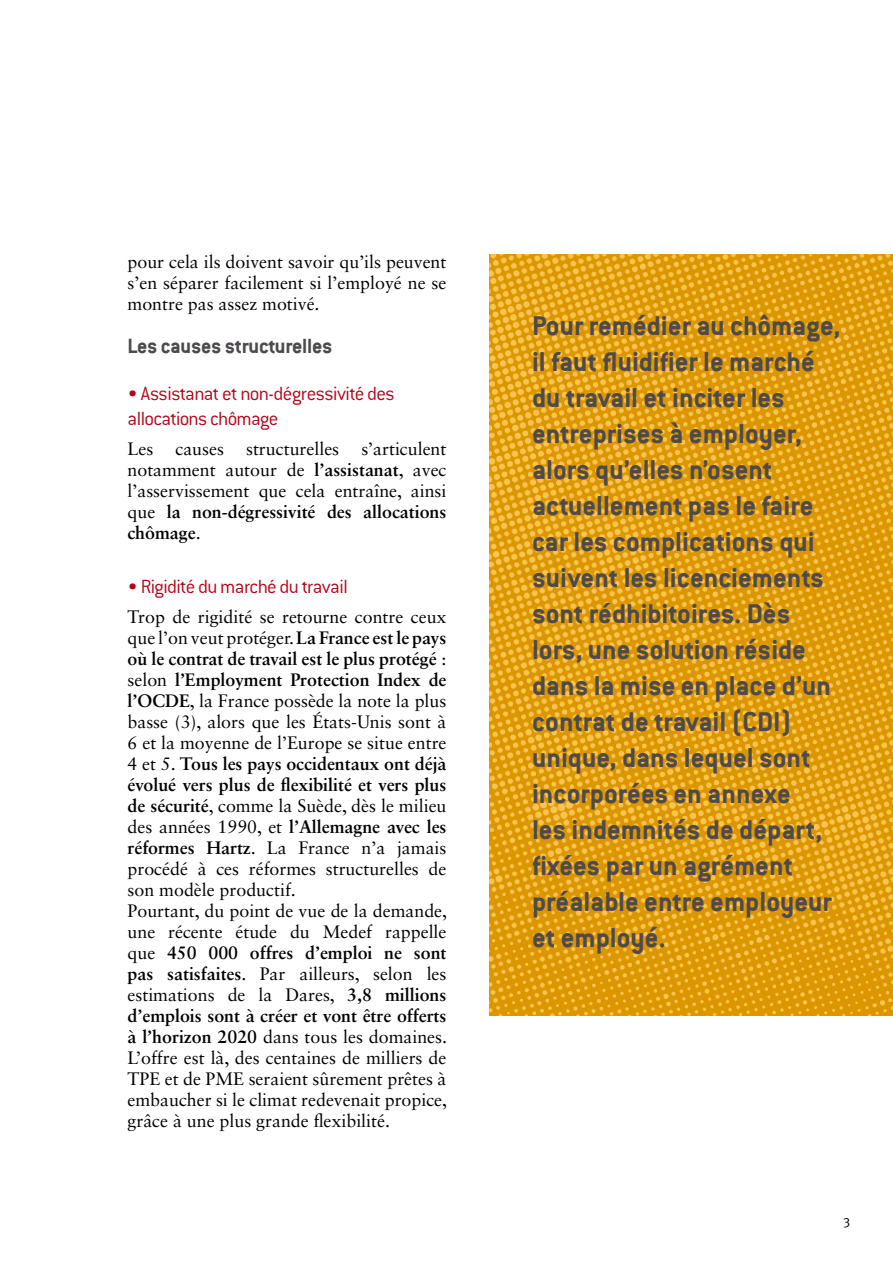
<style>
.page{position:relative;width:893px;height:1263px;background:#fff}
.page>*{position:absolute;margin:0;border:0;box-sizing:border-box;transform-origin:0 0}
.t1{font:700 30px/36px "Conduit ITC";color:#4d4a4e}
.t2{font:700 22.5px "Conduit ITC";letter-spacing:-.01em;color:#4d4a4e}
.t3{font:300 21px/25.2px "Conduit ITC Std";letter-spacing:-.035em;color:#b3071b}
.t4{font:18px/21px "Sabon LT Std";color:#000;text-align:justify}
.t5{font:13.5px "Meta";color:#000}
.s1{font-weight:700}
</style>
<div class="page">
<img style="left:489px;top:254px;width:404px;height:761px">
<p class="t4" style="left:128px;top:251px;width:320px">pour cela ils doivent savoir qu’ils peuvent s’en séparer facilement si l’employé ne se montre pas assez motivé.</p>
<p class="t2" style="left:128px;top:333px;width:206px">Les causes structurelles</p>
<p class="t3" style="left:128px;top:381px;width:269px">• Assistanat et non-dégressivité des allocations chômage</p>
<p class="t4" style="left:128px;top:438px;width:320px">Les causes structurelles s’articulent notamment autour de <span class="s1">l’assistanat</span>, avec l’asservissement que cela entraîne, ainsi que <span class="s1">la non-dégressivité des allocations chômage</span>.</p>
<p class="t3" style="left:128px;top:574px;width:222px">• Rigidité du marché du travail</p>
<p class="t4" style="left:128px;top:606px;width:321px;text-align:left">Trop de rigidité se retourne contre ceux que l’on veut protéger. <span class="s1">La France est le pays où le contrat de travail est le plus protégé</span> : selon <span class="s1">l’Employment Protection Index de l’OCDE</span>, la France possède la note la plus basse (3), alors que les États-Unis sont à 6 et la moyenne de l’Europe se situe entre 4 et 5. <span class="s1">Tous les pays occidentaux ont déjà évolué vers plus de flexibilité et vers plus de sécurité</span>, comme la Suède, dès le milieu des années 1990, et <span class="s1">l’Allemagne avec les réformes Hartz</span>. La France n’a jamais procédé à ces réformes structurelles de son modèle productif.<br>Pourtant, du point de vue de la demande, une récente étude du Medef rappelle que <span class="s1">450 000 offres d’emploi ne sont pas satisfaites</span>. Par ailleurs, selon les estimations de la Dares, <span class="s1">3,8 millions d’emplois sont à créer et vont être offerts à l’horizon 2020</span> dans tous les domaines.<br>L’offre est là, des centaines de milliers de TPE et de PME seraient sûrement prêtes à embaucher si le climat redevenait propice, grâce à une plus grande flexibilité.</p>
<p class="t1" style="left:532px;top:307px;width:310px">Pour remédier au chômage, il faut fluidifier le marché du travail et inciter les entreprises à employer, alors qu’elles n’osent actuellement pas le faire car les complications qui suivent les licenciements sont rédhibitoires. Dès lors, une solution réside dans la mise en place d’un contrat de travail (CDI ) unique, dans lequel sont incorporées en annexe<br>les indemnités de départ, fixées par un agrément préalable entre employeur et employé.</p>
<p class="t5" style="left:843px;top:1212px;width:9px">3</p>
</div>
